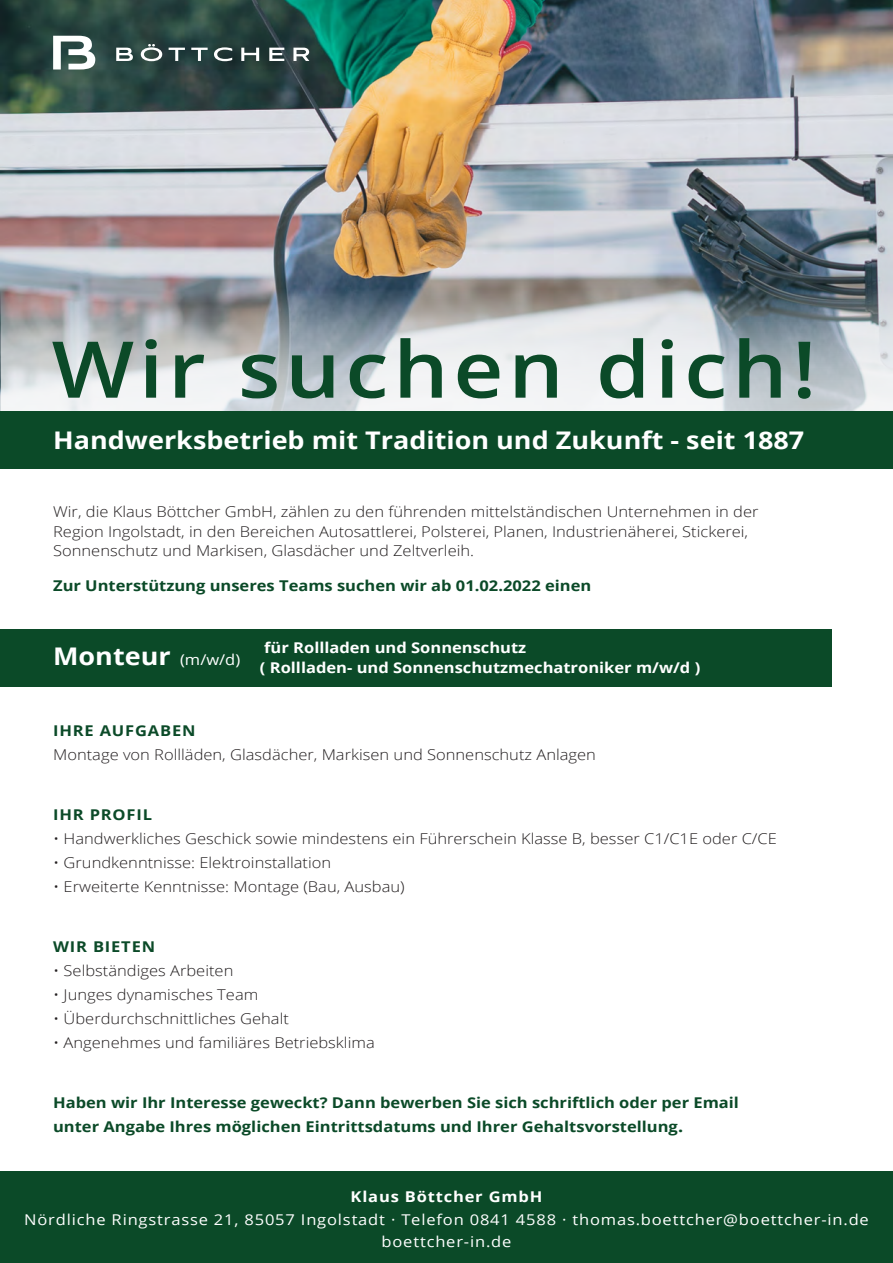
<style>
.page{position:relative;width:893px;height:1263px;background:#fff}
.page>*{position:absolute;margin:0;border:0;box-sizing:border-box;transform-origin:0 0}
.t1{font:600 78.3px "Open Sans";letter-spacing:.055em;color:#0b4a28;scale:1.11 1}
.t2{font:700 24.3px "Open Sans";color:#fff;scale:1.11 1}
.t3{font:300 14.85px/19.8px "Open Sans";color:#231f20;scale:1.11 1}
.t4{font:700 14.85px/24px "Open Sans";color:#0b4a28;scale:1.11 1}
.t5{font:14.85px/22.5px "Open Sans";letter-spacing:.05em;color:#fff;text-align:center;scale:1.11 1}
.t6{font:700 14.85px/19.8px "Open Sans";color:#fff;scale:1.11 1}
.t7{font:700 14.85px "Open Sans";letter-spacing:.05em;color:#0b4a28;scale:1.11 1}
.t8{font:700 14.85px "Open Sans";letter-spacing:.05em;color:#fff;scale:1.11 1}
.s1{font-weight:400;font-size:14.85px}
.s2{font-size:16.2px}
</style>
<div class="page">
<img style="left:0;top:0;width:893px;height:411px">
<svg style="left:2px;top:287px;width:891px;height:124px"></svg>
<div style="left:0;top:629px;width:831px;height:57px;background:#0b4a28"></div>
<svg style="left:116px;top:48px;width:17px;height:13px"></svg>
<svg style="left:141px;top:44px;width:21px;height:17px"></svg>
<svg style="left:169px;top:48px;width:16px;height:13px"></svg>
<svg style="left:191px;top:48px;width:17px;height:13px"></svg>
<svg style="left:214px;top:47px;width:18px;height:14px"></svg>
<svg style="left:241px;top:48px;width:18px;height:13px"></svg>
<svg style="left:269px;top:48px;width:15px;height:13px"></svg>
<svg style="left:293px;top:48px;width:16px;height:13px"></svg>
<svg style="left:53px;top:36px;width:42px;height:33px"></svg>
<div style="left:0;top:1172px;width:893px;height:91px;background:#0b4a28"></div>
<div style="left:0;top:411px;width:893px;height:58px;background:#0b4a28"></div>
<h1 class="t1" style="left:52px;top:315px;width:690px">Wir suchen dich!</h1>
<h2 class="t2" style="left:53px;top:423px;width:678px">Handwerksbetrieb mit Tradition und Zukunft - seit 1887</h2>
<p class="t3" style="left:53px;top:501px;width:637px">Wir, die Klaus Böttcher GmbH, zählen zu den führenden mittelständischen Unternehmen in der<br>Region Ingolstadt, in den Bereichen Autosattlerei, Polsterei, Planen, Industrienäherei, Stickerei,<br>Sonnenschutz und Markisen, Glasdächer und Zeltverleih.</p>
<p class="t4" style="left:53px;top:573px;width:486px">Zur Unterstützung unseres Teams suchen wir ab 01.02.2022 einen</p>
<h2 class="t2" style="left:53px;top:639px;width:170px">Monteur <span class="s1">(m/w/d)</span></h2>
<p class="t6" style="left:260px;top:637px;width:398px">für Rollladen und Sonnenschutz<br>( Rollladen- und Sonnenschutzmechatroniker m/w/d )</p>
<p class="t7" style="left:53px;top:720px;width:130px">IHRE AUFGABEN</p>
<p class="t3" style="left:53px;top:744px;width:491px">Montage von Rollläden, Glasdächer, Markisen und Sonnenschutz Anlagen</p>
<p class="t7" style="left:53px;top:804px;width:91px">IHR PROFIL</p>
<p class="t3" style="left:53px;top:828px;width:654px">• Handwerkliches Geschick sowie mindestens ein Führerschein Klasse B, besser C1/C1E oder C/CE</p>
<p class="t3" style="left:53px;top:852px;width:252px">• Grundkenntnisse: Elektroinstallation</p>
<p class="t3" style="left:53px;top:876px;width:318px">• Erweiterte Kenntnisse: Montage (Bau, Ausbau)</p>
<p class="t7" style="left:53px;top:936px;width:93px">WIR BIETEN</p>
<p class="t3" style="left:53px;top:960px;width:164px">• Selbständiges Arbeiten</p>
<p class="t3" style="left:53px;top:984px;width:186px">• Junges dynamisches Team</p>
<p class="t3" style="left:53px;top:1008px;width:214px">• Überdurchschnittliches Gehalt</p>
<p class="t3" style="left:53px;top:1032px;width:291px">• Angenehmes und familiäres Betriebsklima</p>
<p class="t4" style="left:53px;top:1090px;width:619px">Haben wir Ihr Interesse geweckt? Dann bewerben Sie sich schriftlich oder per Email unter Angabe Ihres möglichen Eintrittsdatums und Ihrer Gehaltsvorstellung<span class="s2">.</span></p>
<p class="t8" style="left:351px;top:1186px;width:174px">Klaus Böttcher GmbH</p>
<p class="t5" style="left:24px;top:1207px;width:762px">Nördliche Ringstrasse 21, 85057 Ingolstadt · Telefon 0841 4588 · thomas.boettcher@boettcher-in.de boettcher-in.de</p>
</div>
